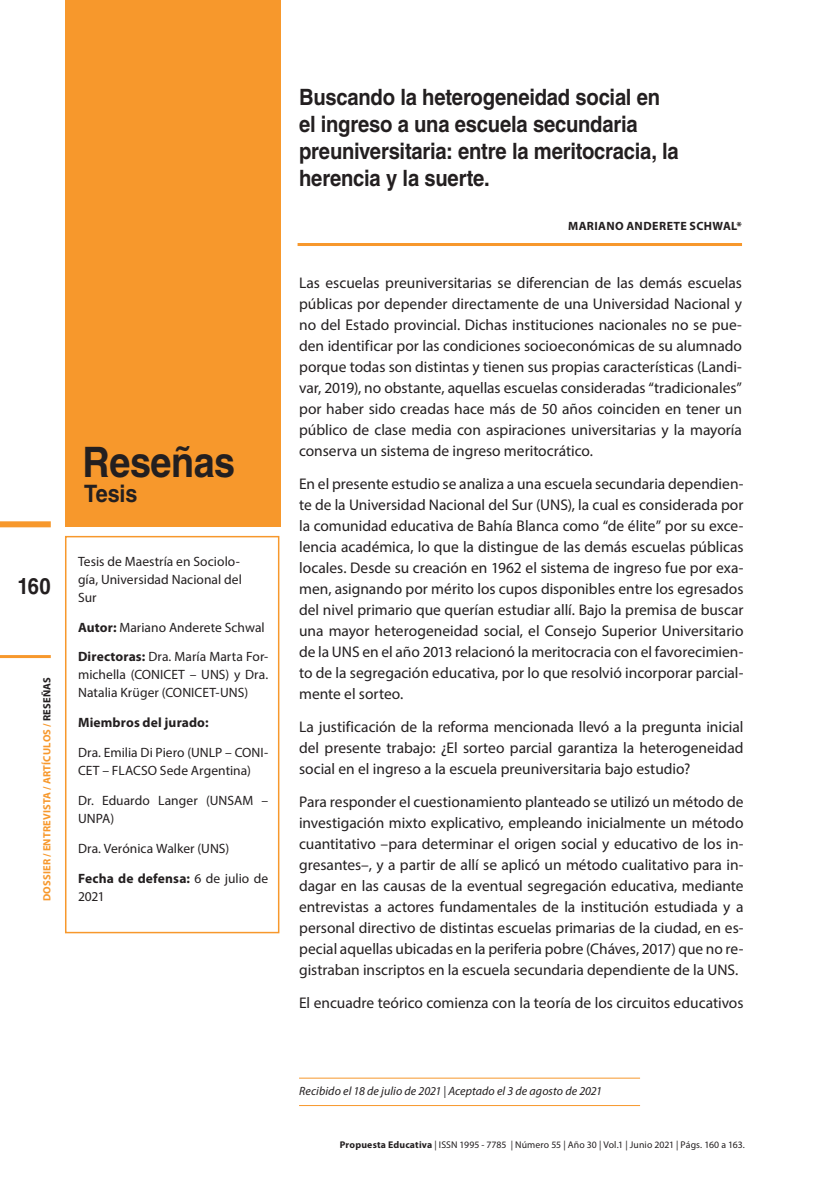
<style>
.page{position:relative;width:830px;height:1191px;background:#fff}
.page>*{position:absolute;margin:0;border:0;box-sizing:border-box;transform-origin:0 0}
.t1{font:700 42px "Helvetica LT Std";letter-spacing:-.015em;color:#231f20;scale:.9 1}
.t2{font:700 24px "Helvetica LT Std";letter-spacing:-.005em;color:#231f20;scale:.9 1}
.t3{font:700 22.5px/27px "Helvetica LT Std";letter-spacing:-.015em;color:#231f20;scale:.9 1}
.t4{font:15.45px/21px "Myriad Pro";color:#231f20;text-align:justify}
.t5{font:13.5px/18px "Myriad Pro";letter-spacing:.005em;color:#231f20}
.t6{font:700 13.5px/18px "Myriad Pro";letter-spacing:.01em;color:#231f20}
.t7{font:italic 12px "Myriad Pro";letter-spacing:.005em;color:#231f20}
.t8{font:700 12px "Myriad Pro";letter-spacing:.03em;color:#231f20}
.t9{font:700 10.5px "Myriad Pro";letter-spacing:.015em;color:#f7982c}
.t10{font:9.75px "Myriad Pro";letter-spacing:.01em;color:#231f20}
.s1{color:#231f20}
.s2{font-weight:700}
.s3{font-weight:400}
</style>
<div class="page">
<hr style="left:0;top:655px;width:51px;height:3px;background:#f7982c">
<div style="left:0;top:521px;width:51px;height:6px;background:#f7982c"></div>
<div style="left:65px;top:536px;width:214px;height:397px;border:2px solid #f7982c"></div>
<div style="left:66px;top:0;width:215px;height:527px;background:#f7982c"></div>
<hr style="left:297px;top:243px;width:444px;height:3px;background:#f7982c">
<hr style="left:299px;top:1077px;width:340px;height:1px;background:#f7982c">
<hr style="left:299px;top:1105px;width:340px;height:1px;background:#f7982c">
<h3 class="t3" style="left:17px;top:572px;width:38px">160</h3>
<p class="t9" style="left:41px;top:901px;width:225px;rotate:-90deg">DOSSIER / ENTREVISTA / ARTÍCULOS / <span class="s1">RESEÑAS</span></p>
<h1 class="t1" style="left:83px;top:436px;width:171px">Reseñas</h1>
<h2 class="t2" style="left:84px;top:478px;width:61px">Tesis</h2>
<p class="t5" style="left:78px;top:552px;width:165px">Tesis de Maestría en Sociolo&shy;gía, Universidad Nacional del<br>Sur</p>
<p class="t5" style="left:78px;top:618px;width:188px"><span class="s2">Autor:</span> Mariano Anderete Schwal</p>
<p class="t5" style="left:78px;top:647px;width:192px;text-align:justify"><span class="s2">Directoras:</span> Dra. María Marta For&shy;michella (CONICET – UNS) y Dra.<br>Natalia Krüger (CONICET-UNS)</p>
<p class="t6" style="left:78px;top:714px;width:132px">Miembros del jurado:</p>
<p class="t5" style="left:78px;top:743px;width:192px">Dra. Emilia Di Piero (UNLP – CONI-<br>CET – FLACSO Sede Argentina)</p>
<p class="t5" style="left:78px;top:791px;width:192px">Dr. Eduardo Langer (UNSAM –<br>UNPA)</p>
<p class="t5" style="left:78px;top:839px;width:153px">Dra. Verónica Walker (UNS)</p>
<p class="t6" style="left:78px;top:869px;width:192px">Fecha de defensa: <span class="s3">6 de julio de<br>2021</span></p>
<h3 class="t3" style="left:299px;top:84px;width:423px">Buscando la heterogeneidad social en el ingreso a una escuela secundaria preuniversitaria: entre la meritocracia, la herencia y la suerte.</h3>
<p class="t8" style="left:567px;top:219px;width:175px">MARIANO ANDERETE SCHWAL*</p>
<p class="t4" style="left:299px;top:272px;width:444px">Las escuelas preuniversitarias se diferencian de las demás escuelas públicas por depender directamente de una Universidad Nacional y no del Estado provincial. Dichas instituciones nacionales no se pue&shy;den identificar por las condiciones socioeconómicas de su alumnado porque todas son distintas y tienen sus propias características (Landi&shy;var, 2019), no obstante, aquellas escuelas consideradas “tradicionales” por haber sido creadas hace más de 50 años coinciden en tener un público de clase media con aspiraciones universitarias y la mayoría conserva un sistema de ingreso meritocrático.</p>
<p class="t4" style="left:299px;top:473px;width:446px">En el presente estudio se analiza a una escuela secundaria dependien&shy;te de la Universidad Nacional del Sur (UNS), la cual es considerada por la comunidad educativa de Bahía Blanca como “de élite” por su exce&shy;lencia académica, lo que la distingue de las demás escuelas públicas locales. Desde su creación en 1962 el sistema de ingreso fue por exa&shy;men, asignando por mérito los cupos disponibles entre los egresados del nivel primario que querían estudiar allí. Bajo la premisa de buscar una mayor heterogeneidad social, el Consejo Superior Universitario de la UNS en el año 2013 relacionó la meritocracia con el favorecimien&shy;to de la segregación educativa, por lo que resolvió incorporar parcial&shy;mente el sorteo.</p>
<p class="t4" style="left:299px;top:716px;width:446px">La justificación de la reforma mencionada llevó a la pregunta inicial del presente trabajo: ¿El sorteo parcial garantiza la heterogeneidad social en el ingreso a la escuela preuniversitaria bajo estudio?</p>
<p class="t4" style="left:299px;top:791px;width:446px">Para responder el cuestionamiento planteado se utilizó un método de investigación mixto explicativo, empleando inicialmente un método cuantitativo –para determinar el origen social y educativo de los in&shy;gresantes–, y a partir de allí se aplicó un método cualitativo para in&shy;dagar en las causas de la eventual segregación educativa, mediante entrevistas a actores fundamentales de la institución estudiada y a personal directivo de distintas escuelas primarias de la ciudad, en es&shy;pecial aquellas ubicadas en la periferia pobre (Cháves, 2017) que no re&shy;gistraban inscriptos en la escuela secundaria dependiente de la UNS.</p>
<p class="t4" style="left:299px;top:992px;width:445px">El encuadre teórico comienza con la teoría de los circuitos educativos</p>
<p class="t7" style="left:299px;top:1083px;width:304px">Recibido el 18 de julio de 2021 | Aceptado el 3 de agosto de 2021</p>
<p class="t10" style="left:340px;top:1139px;width:406px"><span class="s2">Propuesta Educativa</span> | ISSN 1995 - 7785 | Número 55 | Año 30 | Vol.1 | Junio 2021 | Págs. 160 a 163.</p>
</div>
